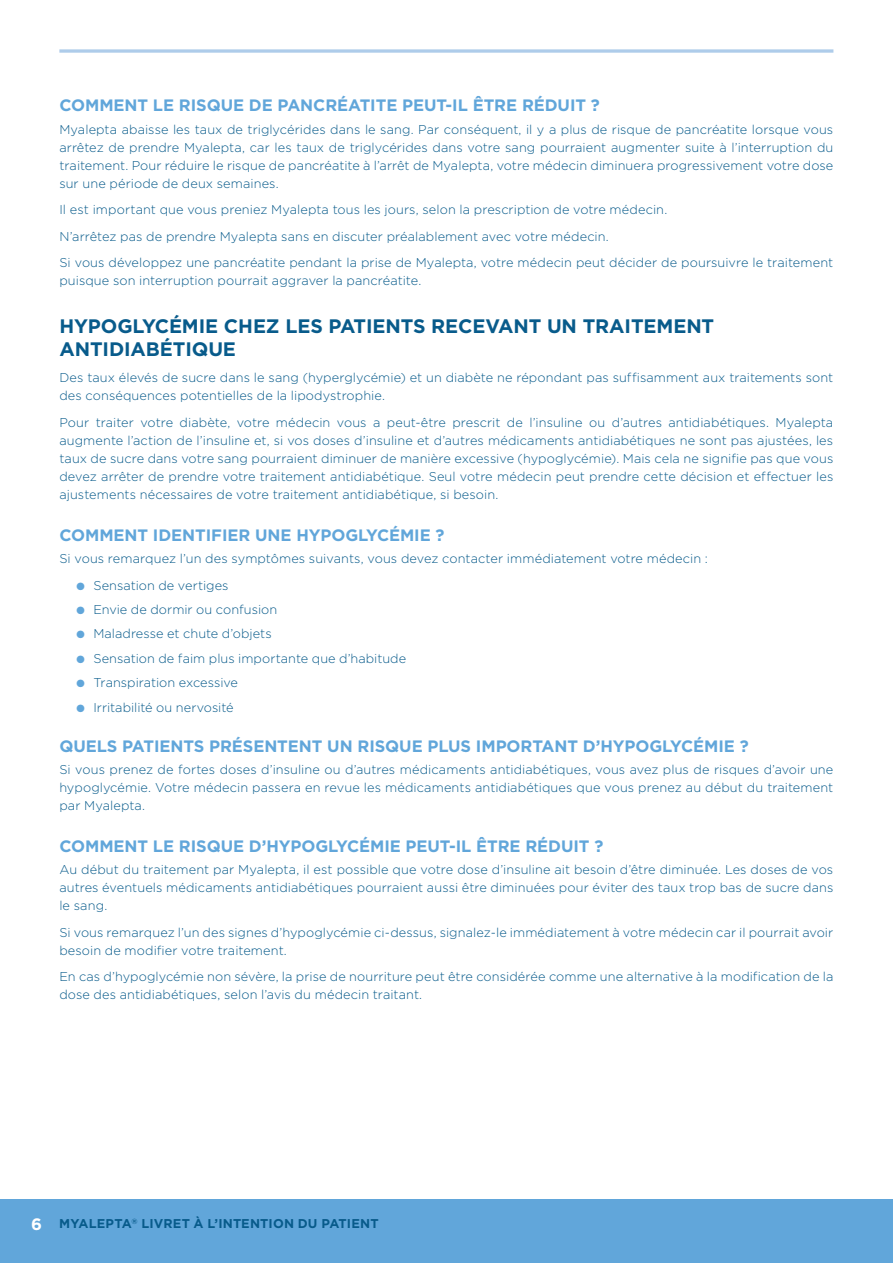
<style>
.page{position:relative;width:893px;height:1263px;background:#fff}
.page>*{position:absolute;margin:0;border:0;box-sizing:border-box;transform-origin:0 0}
.Subhead{font:700 19.5px/22.5px "Gotham";letter-spacing:-.005em;color:#085b8b}
._2nd_subhead{font:700 16.5px "Gotham";letter-spacing:-.005em;color:#61a6da}
.t1{font:700 16.5px "Gotham";color:#fff}
.t2{font:300 12.75px/18px "Gotham";letter-spacing:.005em;color:#085b8b;text-align:justify}
.t3{font:700 12.75px "Gotham";letter-spacing:.01em;color:#085b8b}
.s1{color:#61a6da}
</style>
<div class="page">
<div style="left:0;top:1199px;width:893px;height:64px;background:#61a6da"></div>
<svg style="left:59px;top:49px;width:774px;height:4px;background:#bbd4ed"></svg>
<p class="_2nd_subhead" style="left:59px;top:96px;width:542px">COMMENT LE RISQUE DE PANCRÉATITE PEUT-IL ÊTRE RÉDUIT ?</p>
<p class="t2" style="left:59px;top:120px;width:775px">Myalepta abaisse les taux de triglycérides dans le sang. Par conséquent, il y a plus de risque de pancréatite lorsque vous arrêtez de prendre Myalepta, car les taux de triglycérides dans votre sang pourraient augmenter suite à l’interruption du traitement. Pour réduire le risque de pancréatite à l’arrêt de Myalepta, votre médecin diminuera progressivement votre dose sur une période de deux semaines.</p>
<p class="t2" style="left:59px;top:200px;width:609px">Il est important que vous preniez Myalepta tous les jours, selon la prescription de votre médecin.</p>
<p class="t2" style="left:59px;top:227px;width:551px">N’arrêtez pas de prendre Myalepta sans en discuter préalablement avec votre médecin.</p>
<p class="t2" style="left:59px;top:253px;width:775px">Si vous développez une pancréatite pendant la prise de Myalepta, votre médecin peut décider de poursuivre le traitement puisque son interruption pourrait aggraver la pancréatite.</p>
<p class="Subhead" style="left:59px;top:314px;width:656px">HYPOGLYCÉMIE CHEZ LES PATIENTS RECEVANT UN TRAITEMENT<br>ANTIDIABÉTIQUE</p>
<p class="t2" style="left:59px;top:368px;width:775px">Des taux élevés de sucre dans le sang (hyperglycémie) et un diabète ne répondant pas suffisamment aux traitements sont des conséquences potentielles de la lipodystrophie.</p>
<p class="t2" style="left:59px;top:413px;width:775px">Pour traiter votre diabète, votre médecin vous a peut-être prescrit de l’insuline ou d’autres antidiabétiques. Myalepta augmente l’action de l’insuline et, si vos doses d’insuline et d’autres médicaments antidiabétiques ne sont pas ajustées, les taux de sucre dans votre sang pourraient diminuer de manière excessive (hypoglycémie). Mais cela ne signifie pas que vous devez arrêter de prendre votre traitement antidiabétique. Seul votre médecin peut prendre cette décision et effectuer les ajustements nécessaires de votre traitement antidiabétique, si besoin.</p>
<p class="_2nd_subhead" style="left:59px;top:525px;width:387px">COMMENT IDENTIFIER UNE HYPOGLYCÉMIE ?</p>
<p class="t2" style="left:59px;top:549px;width:650px">Si vous remarquez l’un des symptômes suivants, vous devez contacter immédiatement votre médecin :</p>
<p class="t2" style="left:76px;top:576px;width:154px"><span class="s1">●</span> Sensation de vertiges</p>
<p class="t2" style="left:76px;top:600px;width:202px"><span class="s1">●</span> Envie de dormir ou confusion</p>
<p class="t2" style="left:76px;top:625px;width:197px"><span class="s1">●</span> Maladresse et chute d’objets</p>
<p class="t2" style="left:76px;top:649px;width:331px"><span class="s1">●</span> Sensation de faim plus importante que d’habitude</p>
<p class="t2" style="left:76px;top:673px;width:163px"><span class="s1">●</span> Transpiration excessive</p>
<p class="t2" style="left:76px;top:698px;width:159px"><span class="s1">●</span> Irritabilité ou nervosité</p>
<p class="_2nd_subhead" style="left:59px;top:736px;width:691px">QUELS PATIENTS PRÉSENTENT UN RISQUE PLUS IMPORTANT D’HYPOGLYCÉMIE ?</p>
<p class="t2" style="left:59px;top:760px;width:775px">Si vous prenez de fortes doses d’insuline ou d’autres médicaments antidiabétiques, vous avez plus de risques d’avoir une hypoglycémie. Votre médecin passera en revue les médicaments antidiabétiques que vous prenez au début du traitement par Myalepta.</p>
<p class="_2nd_subhead" style="left:59px;top:837px;width:545px">COMMENT LE RISQUE D’HYPOGLYCÉMIE PEUT-IL ÊTRE RÉDUIT ?</p>
<p class="t2" style="left:59px;top:861px;width:775px">Au début du traitement par Myalepta, il est possible que votre dose d’insuline ait besoin d’être diminuée. Les doses de vos autres éventuels médicaments antidiabétiques pourraient aussi être diminuées pour éviter des taux trop bas de sucre dans le sang.</p>
<p class="t2" style="left:59px;top:923px;width:775px">Si vous remarquez l’un des signes d’hypoglycémie ci-dessus, signalez-le immédiatement à votre médecin car il pourrait avoir besoin de modifier votre traitement.</p>
<p class="t2" style="left:59px;top:968px;width:775px">En cas d’hypoglycémie non sévère, la prise de nourriture peut être considérée comme une alternative à la modification de la dose des antidiabétiques, selon l’avis du médecin traitant.</p>
<p class="t1" style="left:31px;top:1214px;width:12px">6</p>
<p class="t3" style="left:59px;top:1216px;width:321px">MYALEPTA<sup>®</sup> LIVRET À L’INTENTION DU PATIENT</p>
</div>
